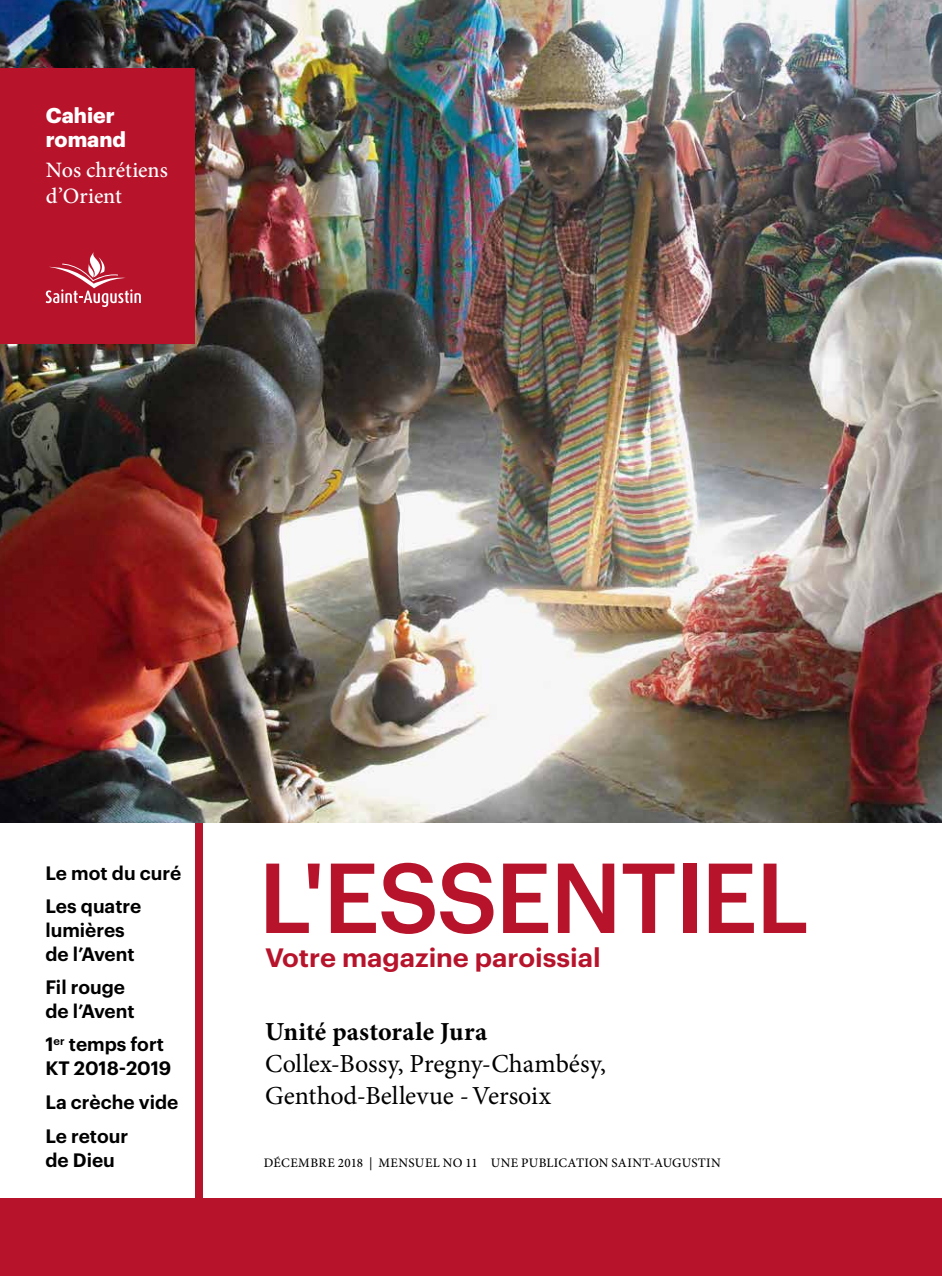
<style>
.page{position:relative;width:942px;height:1276px;background:#fff}
.page>*{position:absolute;margin:0;border:0;box-sizing:border-box;transform-origin:0 0}
.t1{font:500 97px "Graphik";letter-spacing:-.02em;color:#b7142c}
.t2{font:26px/32px "Minion Pro";color:#000}
.t3{font:600 26px "Graphik";color:#b7142c;scale:1.05 1}
.t4{font:700 26px "Minion Pro";color:#000}
.t5{font:500 22px/26px "Minion Pro";color:#fff}
.t6{font:700 21px/24px "Graphik";color:#fff}
.t7{font:600 19px/24px "Graphik";color:#000}
.t8{font:500 13px "Minion Pro";letter-spacing:.025em;color:#000}
</style>
<div class="page">
<img style="left:0;top:0;width:941px;height:823px">
<div style="left:0;top:823px;width:941px;height:453px;background:#b7142c"></div>
<div style="left:0;top:68px;width:195px;height:276px;background:#b7142c"></div>
<svg style="left:46px;top:252px;width:95px;height:55px"></svg>
<div style="left:204px;top:823px;width:737px;height:374px;background:#fff"></div>
<div style="left:0;top:823px;width:195px;height:374px;background:#fff"></div>
<p class="t6" style="left:46px;top:101px;width:82px">Cahier romand</p>
<p class="t5" style="left:46px;top:157px;width:124px">Nos chrétiens d’Orient</p>
<p class="t7" style="left:45px;top:855px;width:137px;line-height:33px">Le mot du curé<br>Les quatre</p>
<p class="t7" style="left:45px;top:916px;width:91px">lumières de l’Avent</p>
<p class="t7" style="left:45px;top:973px;width:91px">Fil rouge de l’Avent</p>
<p class="t7" style="left:45px;top:1030px;width:127px">1<sup>er</sup> temps fort<br>KT 2018-2019</p>
<p class="t7" style="left:45px;top:1083px;width:134px;line-height:34px">La crèche vide<br>Le retour</p>
<p class="t7" style="left:45px;top:1146px;width:71px">de Dieu</p>
<h1 class="t1" style="left:258px;top:824px;width:552px">L'ESSENTIEL</h1>
<h2 class="t3" style="left:265px;top:937px;width:321px">Votre magazine paroissial</h2>
<h2 class="t4" style="left:265px;top:1013px;width:223px">Unité pastorale Jura</h2>
<h2 class="t2" style="left:265px;top:1047px;width:342px">Collex-Bossy, Pregny-Chambésy,<br>Genthod-Bellevue -Versoix</h2>
<p class="t8" style="left:264px;top:1153px;width:458px">DÉCEMBRE 2018 | MENSUEL NO 11 UNE PUBLICATION SAINT-AUGUSTIN</p>
</div>
